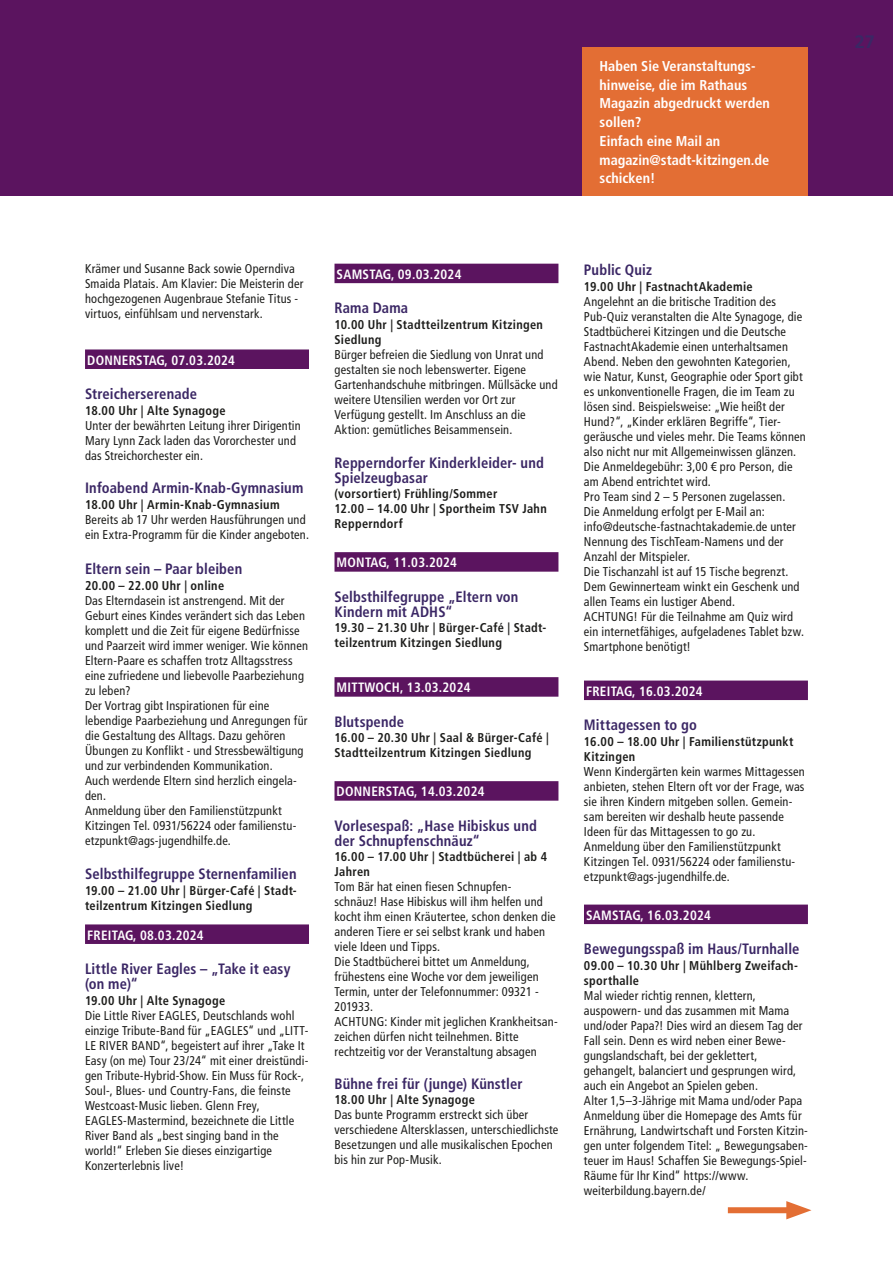
<style>
.page{position:relative;width:893px;height:1263px;background:#fff}
.page>*{position:absolute;margin:0;border:0;box-sizing:border-box;transform-origin:0 0}
.t1{font:700 18px "Frutiger LT Std";color:#3b2765}
.t2{font:700 condensed 15px/15px "Frutiger LT Std";letter-spacing:.01em;color:#3b2765}
.t3{font:700 condensed 14.25px/18.8px "Frutiger LT Std";color:#fff}
.t4{font:700 condensed 13.5px "Frutiger LT Std";letter-spacing:.02em;color:#fff}
.t5{font:condensed 12.75px/15px "Frutiger LT Std";letter-spacing:.015em;color:#1d1d1b}
.t6{font:700 condensed 12.75px/15px "Frutiger LT Std";letter-spacing:.025em;color:#1d1d1b}
</style>
<div class="page">
<div style="left:0;top:0;width:893px;height:196px;background:#5b145f"></div>
<div style="left:583px;top:47px;width:225px;height:149px;background:#e36e34"></div>
<div style="left:85px;top:349px;width:224px;height:20px;background:#5b145f"></div>
<div style="left:85px;top:924px;width:224px;height:20px;background:#5b145f"></div>
<div style="left:334px;top:264px;width:224px;height:19px;background:#5b145f"></div>
<div style="left:334px;top:552px;width:224px;height:20px;background:#5b145f"></div>
<div style="left:334px;top:677px;width:224px;height:20px;background:#5b145f"></div>
<div style="left:334px;top:781px;width:224px;height:20px;background:#5b145f"></div>
<div style="left:584px;top:680px;width:224px;height:20px;background:#5b145f"></div>
<div style="left:584px;top:904px;width:224px;height:20px;background:#5b145f"></div>
<div style="left:728px;top:1207px;width:69px;height:6px;background:#e36e34"></div>
<svg style="left:786px;top:1201px;width:25px;height:18px"></svg>
<p class="t3" style="left:600px;top:57px;width:172px">Haben Sie Veranstaltungs&shy;hinweise, die im Rathaus<br>Magazin abgedruckt werden sollen?<br>Einfach eine Mail an magazin@stadt-kitzingen.de schicken!</p>
<p class="t5" style="left:85px;top:261px;width:220px">Krämer und Susanne Back sowie Operndiva Smaida Platais. Am Klavier: Die Meisterin der hochgezogenen Augenbraue Stefanie Titus - virtuos, einfühlsam und nervenstark.</p>
<p class="t4" style="left:87px;top:352px;width:149px">DONNERSTAG, 07.03.2024</p>
<p class="t2" style="left:85px;top:386px;width:113px">Streicherserenade</p>
<p class="t6" style="left:85px;top:403px;width:142px">18.00 Uhr | Alte Synagoge</p>
<p class="t5" style="left:85px;top:418px;width:217px">Unter der bewährten Leitung ihrer Dirigentin<br>Mary Lynn Zack laden das Vororchester und das Streichorchester ein.</p>
<p class="t2" style="left:85px;top:481px;width:220px">Infoabend Armin-Knab-Gymnasium</p>
<p class="t6" style="left:85px;top:497px;width:196px">18.00 Uhr | Armin-Knab-Gymnasium</p>
<p class="t5" style="left:85px;top:512px;width:225px">Bereits ab 17 Uhr werden Hausführungen und ein Extra-Programm für die Kinder angeboten.</p>
<p class="t2" style="left:85px;top:562px;width:159px">Eltern sein – Paar bleiben</p>
<p class="t6" style="left:85px;top:578px;width:141px">20.00 – 22.00 Uhr | online</p>
<p class="t5" style="left:85px;top:593px;width:224px">Das Elterndasein ist anstrengend. Mit der Geburt eines Kindes verändert sich das Leben komplett und die Zeit für eigene Bedürfnisse und Paarzeit wird immer weniger. Wie können Eltern-Paare es schaffen trotz Alltagsstress eine zufriedene und liebevolle Paarbeziehung zu leben?<br>Der Vortrag gibt Inspirationen für eine lebendige Paarbeziehung und Anregungen für die Gestaltung des Alltags. Dazu gehören Übungen zu Konflikt - und Stressbewältigung und zur verbindenden Kommunikation.<br>Auch werdende Eltern sind herzlich eingela&shy;den.<br>Anmeldung über den Familienstützpunkt Kitzingen Tel. 0931/56224 oder familienstu&shy;etzpunkt@ags-jugendhilfe.de.</p>
<p class="t2" style="left:85px;top:866px;width:213px">Selbsthilfegruppe Sternenfamilien</p>
<p class="t6" style="left:85px;top:883px;width:213px">19.00 – 21.00 Uhr | Bürger-Café | Stadt&shy;teilzentrum Kitzingen Siedlung</p>
<p class="t4" style="left:87px;top:927px;width:118px">FREITAG, 08.03.2024</p>
<p class="t2" style="left:85px;top:961px;width:207px">Little River Eagles – „Take it easy (on me)“</p>
<p class="t6" style="left:85px;top:993px;width:142px">19.00 Uhr | Alte Synagoge</p>
<p class="t5" style="left:85px;top:1008px;width:225px">Die Little River EAGLES, Deutschlands wohl einzige Tribute-Band für „EAGLES“ und „LITT-LE RIVER BAND“, begeistert auf ihrer „Take It Easy (on me) Tour 23/24“ mit einer dreistündi&shy;gen Tribute-Hybrid-Show. Ein Muss für Rock-, Soul-, Blues- und Country-Fans, die feinste Westcoast-Music lieben. Glenn Frey, EAGLES-Mastermind, bezeichnete die Little River Band als „best singing band in the world!“ Erleben Sie dieses einzigartige Konzerterlebnis live!</p>
<p class="t4" style="left:337px;top:266px;width:126px">SAMSTAG, 09.03.2024</p>
<p class="t2" style="left:334px;top:300px;width:75px">Rama Dama</p>
<p class="t6" style="left:334px;top:317px;width:210px">10.00 Uhr | Stadtteilzentrum Kitzingen<br>Siedlung</p>
<p class="t5" style="left:334px;top:347px;width:225px">Bürger befreien die Siedlung von Unrat und gestalten sie noch lebenswerter. Eigene Gartenhandschuhe mitbringen. Müllsäcke und weitere Utensilien werden vor Ort zur Verfügung gestellt. Im Anschluss an die Aktion: gemütliches Beisammensein.</p>
<p class="t2" style="left:334px;top:455px;width:211px">Repperndorfer Kinderkleider- und<br>Spielzeugbasar</p>
<p class="t6" style="left:334px;top:486px;width:214px">(vorsortiert) Frühling/Sommer<br>12.00 – 14.00 Uhr | Sportheim TSV Jahn<br>Repperndorf</p>
<p class="t4" style="left:337px;top:555px;width:122px">MONTAG, 11.03.2024</p>
<p class="t2" style="left:334px;top:589px;width:185px">Selbsthilfegruppe „Eltern von<br>Kindern mit ADHS“</p>
<p class="t6" style="left:334px;top:620px;width:213px">19.30 – 21.30 Uhr | Bürger-Café | Stadt&shy;teilzentrum Kitzingen Siedlung</p>
<p class="t4" style="left:337px;top:680px;width:135px">MITTWOCH, 13.03.2024</p>
<p class="t2" style="left:334px;top:714px;width:71px">Blutspende</p>
<p class="t6" style="left:334px;top:730px;width:216px">16.00 – 20.30 Uhr | Saal &amp; Bürger-Café |<br>Stadtteilzentrum Kitzingen Siedlung</p>
<p class="t4" style="left:337px;top:784px;width:149px">DONNERSTAG, 14.03.2024</p>
<p class="t2" style="left:334px;top:818px;width:204px">Vorlesespaß: „Hase Hibiskus und der Schnupfenschnäuz“</p>
<p class="t6" style="left:334px;top:849px;width:214px">16.00 – 17.00 Uhr | Stadtbücherei | ab 4<br>Jahren</p>
<p class="t5" style="left:334px;top:879px;width:225px">Tom Bär hat einen fiesen Schnupfen&shy;schnäuz! Hase Hibiskus will ihm helfen und kocht ihm einen Kräutertee, schon denken die anderen Tiere er sei selbst krank und haben viele Ideen und Tipps.<br>Die Stadtbücherei bittet um Anmeldung, frühestens eine Woche vor dem jeweiligen Termin, unter der Telefonnummer: 09321 - 201933.<br>ACHTUNG: Kinder mit jeglichen Krankheitsan&shy;zeichen dürfen nicht teilnehmen. Bitte rechtzeitig vor der Veranstaltung absagen</p>
<p class="t2" style="left:334px;top:1076px;width:190px">Bühne frei für (junge) Künstler</p>
<p class="t6" style="left:334px;top:1092px;width:142px">18.00 Uhr | Alte Synagoge</p>
<p class="t5" style="left:334px;top:1107px;width:225px">Das bunte Programm erstreckt sich über verschiedene Altersklassen, unterschiedlichste Besetzungen und alle musikalischen Epochen bis hin zur Pop-Musik.</p>
<p class="t2" style="left:584px;top:262px;width:70px">Public Quiz</p>
<p class="t6" style="left:584px;top:279px;width:170px">19.00 Uhr | FastnachtAkademie</p>
<p class="t5" style="left:584px;top:294px;width:223px">Angelehnt an die britische Tradition des Pub-Quiz veranstalten die Alte Synagoge, die Stadtbücherei Kitzingen und die Deutsche FastnachtAkademie einen unterhaltsamen Abend. Neben den gewohnten Kategorien, wie Natur, Kunst, Geographie oder Sport gibt es unkonventionelle Fragen, die im Team zu lösen sind. Beispielsweise: „Wie heißt der Hund?“, „Kinder erklären Begriffe“, Tier&shy;geräusche und vieles mehr. Die Teams können also nicht nur mit Allgemeinwissen glänzen.<br>Die Anmeldegebühr: 3,00 € pro Person, die am Abend entrichtet wird.<br>Pro Team sind 2 – 5 Personen zugelassen.<br>Die Anmeldung erfolgt per E-Mail an: info@deutsche-fastnachtakademie.de unter Nennung des TischTeam-Namens und der Anzahl der Mitspieler.<br>Die Tischanzahl ist auf 15 Tische begrenzt.<br>Dem Gewinnerteam winkt ein Geschenk und allen Teams ein lustiger Abend.<br>ACHTUNG! Für die Teilnahme am Quiz wird ein internetfähiges, aufgeladenes Tablet bzw.<br>Smartphone benötigt!</p>
<p class="t4" style="left:586px;top:683px;width:118px">FREITAG, 16.03.2024</p>
<p class="t2" style="left:584px;top:717px;width:114px">Mittagessen to go</p>
<p class="t6" style="left:584px;top:734px;width:211px">16.00 – 18.00 Uhr | Familienstützpunkt<br>Kitzingen</p>
<p class="t5" style="left:584px;top:764px;width:222px">Wenn Kindergärten kein warmes Mittagessen anbieten, stehen Eltern oft vor der Frage, was sie ihren Kindern mitgeben sollen. Gemein&shy;sam bereiten wir deshalb heute passende Ideen für das Mittagessen to go zu.<br>Anmeldung über den Familienstützpunkt Kitzingen Tel. 0931/56224 oder familienstu&shy;etzpunkt@ags-jugendhilfe.de.</p>
<p class="t4" style="left:586px;top:907px;width:126px">SAMSTAG, 16.03.2024</p>
<p class="t2" style="left:584px;top:941px;width:217px">Bewegungsspaß im Haus/Turnhalle</p>
<p class="t6" style="left:584px;top:958px;width:216px">09.00 – 10.30 Uhr | Mühlberg Zweifach&shy;sporthalle</p>
<p class="t5" style="left:584px;top:988px;width:225px">Mal wieder richtig rennen, klettern, auspowern- und das zusammen mit Mama und/oder Papa?! Dies wird an diesem Tag der Fall sein. Denn es wird neben einer Bewe&shy;gungslandschaft, bei der geklettert, gehangelt, balanciert und gesprungen wird, auch ein Angebot an Spielen geben.<br>Alter 1,5–3-Jährige mit Mama und/oder Papa Anmeldung über die Homepage des Amts für Ernährung, Landwirtschaft und Forsten Kitzin&shy;gen unter folgendem Titel: „ Bewegungsaben&shy;teuer im Haus! Schaffen Sie Bewegungs-Spiel-Räume für Ihr Kind“ https://www. weiterbildung.bayern.de/</p>
<h1 class="t1" style="left:855px;top:31px;width:22px">27</h1>
</div>
